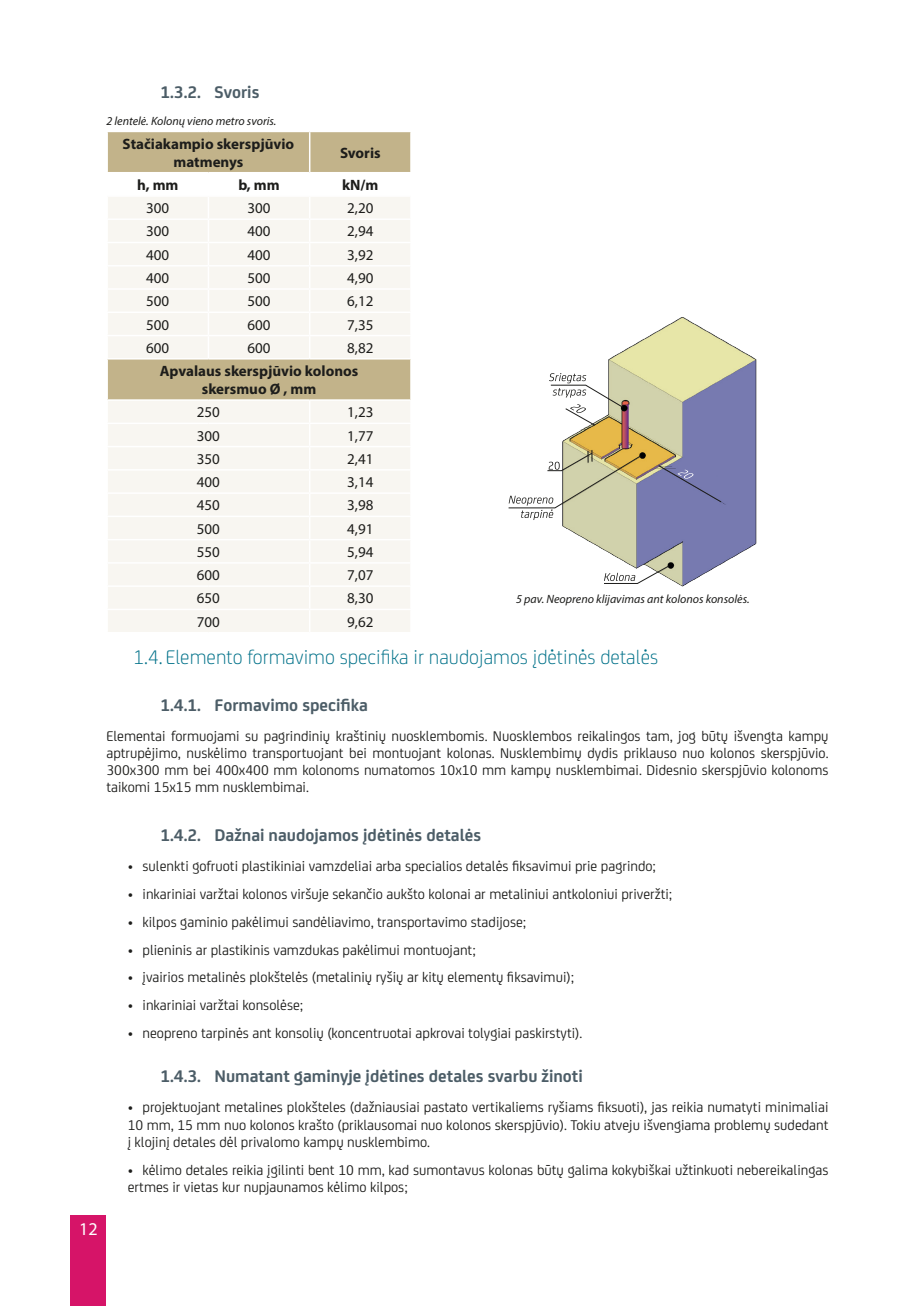
<style>
.page{position:relative;width:915px;height:1306px;background:#fff}
.page>*{position:absolute;margin:0;border:0;box-sizing:border-box;transform-origin:0 0}
.t1{font:300 21px "FS Joey";color:#007189}
.t2{font:700 18px "FS Joey";color:#4c5d67}
.t3{font:18px "Myriad Pro";color:#fff}
.t4{font:15px/17.2px "FS Joey";color:#1d1d1b;text-align:justify}
.t5{font:15px "Myriad Pro";color:#1d1d1b}
.t6{font:700 15px/18px "Myriad Pro";color:#1d1d1b;text-align:center}
.Paveiksliukų_aprašas{font:italic 12px "Myriad Pro";color:#1d1d1b}
</style>
<div class="page">
<div style="left:70px;top:1215px;width:36px;height:90px;background:#d61468"></div>
<div style="left:108px;top:132px;width:302px;height:40px;background:#c2b38a"></div>
<svg style="left:108px;top:197px;width:302px;height:435px;fill:#f8f6f1"></svg>
<hr style="left:309px;top:132px;width:1px;height:40px;background:#fff">
<hr style="left:207px;top:197px;width:2px;height:21px;background:#fff">
<hr style="left:106px;top:218px;width:102px;height:2px;background:#fff">
<hr style="left:208px;top:218px;width:101px;height:2px;background:#fff">
<hr style="left:207px;top:220px;width:2px;height:22px;background:#fff">
<hr style="left:309px;top:218px;width:102px;height:2px;background:#fff">
<hr style="left:106px;top:242px;width:102px;height:1px;background:#fff">
<hr style="left:208px;top:242px;width:101px;height:1px;background:#fff">
<hr style="left:207px;top:243px;width:2px;height:22px;background:#fff">
<hr style="left:309px;top:242px;width:102px;height:1px;background:#fff">
<hr style="left:106px;top:265px;width:102px;height:1px;background:#fff">
<hr style="left:208px;top:265px;width:101px;height:1px;background:#fff">
<hr style="left:207px;top:266px;width:2px;height:22px;background:#fff">
<hr style="left:309px;top:265px;width:102px;height:1px;background:#fff">
<hr style="left:106px;top:288px;width:102px;height:2px;background:#fff">
<hr style="left:208px;top:288px;width:101px;height:2px;background:#fff">
<hr style="left:207px;top:290px;width:2px;height:21px;background:#fff">
<hr style="left:309px;top:288px;width:102px;height:2px;background:#fff">
<hr style="left:106px;top:311px;width:102px;height:2px;background:#fff">
<hr style="left:208px;top:311px;width:101px;height:2px;background:#fff">
<hr style="left:207px;top:313px;width:2px;height:22px;background:#fff">
<hr style="left:309px;top:311px;width:102px;height:2px;background:#fff">
<hr style="left:106px;top:335px;width:102px;height:1px;background:#fff">
<hr style="left:208px;top:335px;width:101px;height:1px;background:#fff">
<hr style="left:207px;top:336px;width:2px;height:22px;background:#fff">
<hr style="left:309px;top:335px;width:102px;height:1px;background:#fff">
<svg style="left:309px;top:197px;width:1px;height:161px"></svg>
<hr style="left:106px;top:358px;width:102px;height:1px;background:#fff">
<hr style="left:208px;top:358px;width:101px;height:1px;background:#fff">
<hr style="left:309px;top:358px;width:102px;height:1px;background:#fff">
<hr style="left:106px;top:399px;width:102px;height:2px;background:#fff">
<hr style="left:208px;top:399px;width:101px;height:2px;background:#fff">
<hr style="left:309px;top:399px;width:102px;height:2px;background:#fff">
<hr style="left:106px;top:422px;width:102px;height:2px;background:#fff">
<hr style="left:208px;top:422px;width:101px;height:2px;background:#fff">
<hr style="left:309px;top:422px;width:102px;height:2px;background:#fff">
<hr style="left:106px;top:446px;width:102px;height:1px;background:#fff">
<hr style="left:208px;top:446px;width:101px;height:1px;background:#fff">
<hr style="left:309px;top:446px;width:102px;height:1px;background:#fff">
<hr style="left:106px;top:469px;width:102px;height:1px;background:#fff">
<hr style="left:208px;top:469px;width:101px;height:1px;background:#fff">
<hr style="left:309px;top:469px;width:102px;height:1px;background:#fff">
<hr style="left:106px;top:492px;width:102px;height:2px;background:#fff">
<hr style="left:208px;top:492px;width:101px;height:2px;background:#fff">
<hr style="left:309px;top:492px;width:102px;height:2px;background:#fff">
<hr style="left:106px;top:515px;width:102px;height:2px;background:#fff">
<hr style="left:208px;top:515px;width:101px;height:2px;background:#fff">
<hr style="left:309px;top:515px;width:102px;height:2px;background:#fff">
<hr style="left:106px;top:539px;width:102px;height:1px;background:#fff">
<hr style="left:208px;top:539px;width:101px;height:1px;background:#fff">
<hr style="left:309px;top:539px;width:102px;height:1px;background:#fff">
<hr style="left:106px;top:562px;width:102px;height:1px;background:#fff">
<hr style="left:208px;top:562px;width:101px;height:1px;background:#fff">
<hr style="left:309px;top:562px;width:102px;height:1px;background:#fff">
<hr style="left:106px;top:585px;width:102px;height:2px;background:#fff">
<hr style="left:208px;top:585px;width:101px;height:2px;background:#fff">
<hr style="left:309px;top:585px;width:102px;height:2px;background:#fff">
<hr style="left:106px;top:608px;width:102px;height:2px;background:#fff">
<hr style="left:208px;top:608px;width:101px;height:2px;background:#fff">
<hr style="left:309px;top:608px;width:102px;height:2px;background:#fff">
<svg style="left:309px;top:401px;width:1px;height:231px"></svg>
<img style="left:562px;top:317px;width:195px;height:270px">
<svg style="left:603px;top:565px;width:65px;height:19px"></svg>
<svg style="left:658px;top:465px;width:63px;height:37px;background:#7679ab"></svg>
<svg style="left:549px;top:373px;width:74px;height:53px"></svg>
<svg style="left:508px;top:450px;width:132px;height:70px"></svg>
<p class="t2" style="left:160px;top:78px;width:100px">1.3.2. Svoris</p>
<p class="Paveiksliukų_aprašas" style="left:106px;top:113px;width:171px">2 lentelė. Kolonų vieno metro svoris.</p>
<p class="t6" style="left:123px;top:134px;width:173px">Stačiakampio skerspjūvio matmenys</p>
<p class="t6" style="left:340px;top:143px;width:42px">Svoris</p>
<p class="t6" style="left:137px;top:175px;width:43px">h, mm</p>
<p class="t6" style="left:238px;top:175px;width:43px">b, mm</p>
<p class="t6" style="left:342px;top:175px;width:38px">kN/m</p>
<p class="t5" style="left:146px;top:199px;width:25px">300</p>
<p class="t5" style="left:247px;top:199px;width:25px">300</p>
<p class="t5" style="left:347px;top:199px;width:28px">2,20</p>
<p class="t5" style="left:146px;top:222px;width:25px">300</p>
<p class="t5" style="left:247px;top:222px;width:25px">400</p>
<p class="t5" style="left:347px;top:222px;width:28px">2,94</p>
<p class="t5" style="left:146px;top:245px;width:25px">400</p>
<p class="t5" style="left:247px;top:245px;width:25px">400</p>
<p class="t5" style="left:347px;top:245px;width:28px">3,92</p>
<p class="t5" style="left:146px;top:269px;width:25px">400</p>
<p class="t5" style="left:247px;top:269px;width:25px">500</p>
<p class="t5" style="left:347px;top:269px;width:28px">4,90</p>
<p class="t5" style="left:146px;top:292px;width:25px">500</p>
<p class="t5" style="left:247px;top:292px;width:25px">500</p>
<p class="t5" style="left:347px;top:292px;width:28px">6,12</p>
<p class="t5" style="left:146px;top:315px;width:25px">500</p>
<p class="t5" style="left:247px;top:315px;width:25px">600</p>
<p class="t5" style="left:347px;top:315px;width:28px">7,35</p>
<p class="t5" style="left:146px;top:338px;width:25px">600</p>
<p class="t5" style="left:247px;top:338px;width:25px">600</p>
<p class="t5" style="left:347px;top:338px;width:28px">8,82</p>
<p class="t6" style="left:160px;top:361px;width:200px">Apvalaus skerspjūvio kolonos skersmuo Ø , mm</p>
<p class="t5" style="left:197px;top:403px;width:25px">250</p>
<p class="t5" style="left:347px;top:403px;width:28px">1,23</p>
<p class="t5" style="left:197px;top:426px;width:25px">300</p>
<p class="t5" style="left:347px;top:426px;width:28px">1,77</p>
<p class="t5" style="left:197px;top:449px;width:25px">350</p>
<p class="t5" style="left:347px;top:449px;width:28px">2,41</p>
<p class="t5" style="left:197px;top:473px;width:25px">400</p>
<p class="t5" style="left:347px;top:473px;width:28px">3,14</p>
<p class="t5" style="left:197px;top:496px;width:25px">450</p>
<p class="t5" style="left:347px;top:496px;width:28px">3,98</p>
<p class="t5" style="left:197px;top:519px;width:25px">500</p>
<p class="t5" style="left:347px;top:519px;width:28px">4,91</p>
<p class="t5" style="left:197px;top:542px;width:25px">550</p>
<p class="t5" style="left:347px;top:542px;width:28px">5,94</p>
<p class="t5" style="left:197px;top:566px;width:25px">600</p>
<p class="t5" style="left:347px;top:566px;width:28px">7,07</p>
<p class="t5" style="left:197px;top:589px;width:25px">650</p>
<p class="t5" style="left:347px;top:589px;width:28px">8,30</p>
<p class="t5" style="left:197px;top:612px;width:25px">700</p>
<p class="t5" style="left:347px;top:612px;width:28px">9,62</p>
<p class="t1" style="left:133px;top:642px;width:526px">1.4. Elemento formavimo specifika ir naudojamos įdėtinės detalės</p>
<p class="t2" style="left:160px;top:691px;width:209px">1.4.1. Formavimo specifika</p>
<p class="t4" style="left:106px;top:726px;width:723px">Elementai formuojami su pagrindinių kraštinių nuosklembomis. Nuosklembos reikalingos tam, jog būtų išvengta kampų aptrupėjimo, nuskėlimo transportuojant bei montuojant kolonas. Nusklembimų dydis priklauso nuo kolonos skerspjūvio.<br>300x300 mm bei 400x400 mm kolonoms numatomos 10x10 mm kampų nusklembimai. Didesnio skerspjūvio kolonoms taikomi 15x15 mm nusklembimai.</p>
<p class="t2" style="left:160px;top:821px;width:322px">1.4.2. Dažnai naudojamos įdėtinės detalės</p>
<p class="t4" style="left:128px;top:856px;width:529px">• sulenkti gofruoti plastikiniai vamzdeliai arba specialios detalės fiksavimui prie pagrindo;</p>
<p class="t4" style="left:128px;top:884px;width:546px">• inkariniai varžtai kolonos viršuje sekančio aukšto kolonai ar metaliniui antkoloniui priveržti;</p>
<p class="t4" style="left:128px;top:912px;width:400px">• kilpos gaminio pakėlimui sandėliavimo, transportavimo stadijose;</p>
<p class="t4" style="left:128px;top:940px;width:349px">• plieninis ar plastikinis vamzdukas pakėlimui montuojant;</p>
<p class="t4" style="left:128px;top:968px;width:448px">• įvairios metalinės plokštelės (metalinių ryšių ar kitų elementų fiksavimui);</p>
<p class="t4" style="left:128px;top:995px;width:177px">• inkariniai varžtai konsolėse;</p>
<p class="t4" style="left:128px;top:1023px;width:456px">• neopreno tarpinės ant konsolių (koncentruotai apkrovai tolygiai paskirstyti).</p>
<p class="t2" style="left:160px;top:1062px;width:424px">1.4.3. Numatant gaminyje įdėtines detales svarbu žinoti</p>
<p class="t4" style="left:128px;top:1097px;width:702px">• projektuojant metalines plokšteles (dažniausiai pastato vertikaliems ryšiams fiksuoti), jas reikia numatyti minimaliai 10 mm, 15 mm nuo kolonos krašto (priklausomai nuo kolonos skerspjūvio). Tokiu atveju išvengiama problemų sudedant į klojinį detales dėl privalomo kampų nusklembimo.</p>
<p class="t4" style="left:128px;top:1160px;width:702px">• kėlimo detales reikia įgilinti bent 10 mm, kad sumontavus kolonas būtų galima kokybiškai užtinkuoti nebereikalingas ertmes ir vietas kur nupjaunamos kėlimo kilpos;</p>
<p class="Paveiksliukų_aprašas" style="left:516px;top:591px;width:235px">5 pav. Neopreno klijavimas ant kolonos konsolės.</p>
<p class="t3" style="left:79px;top:1217px;width:20px">12</p>
</div>
